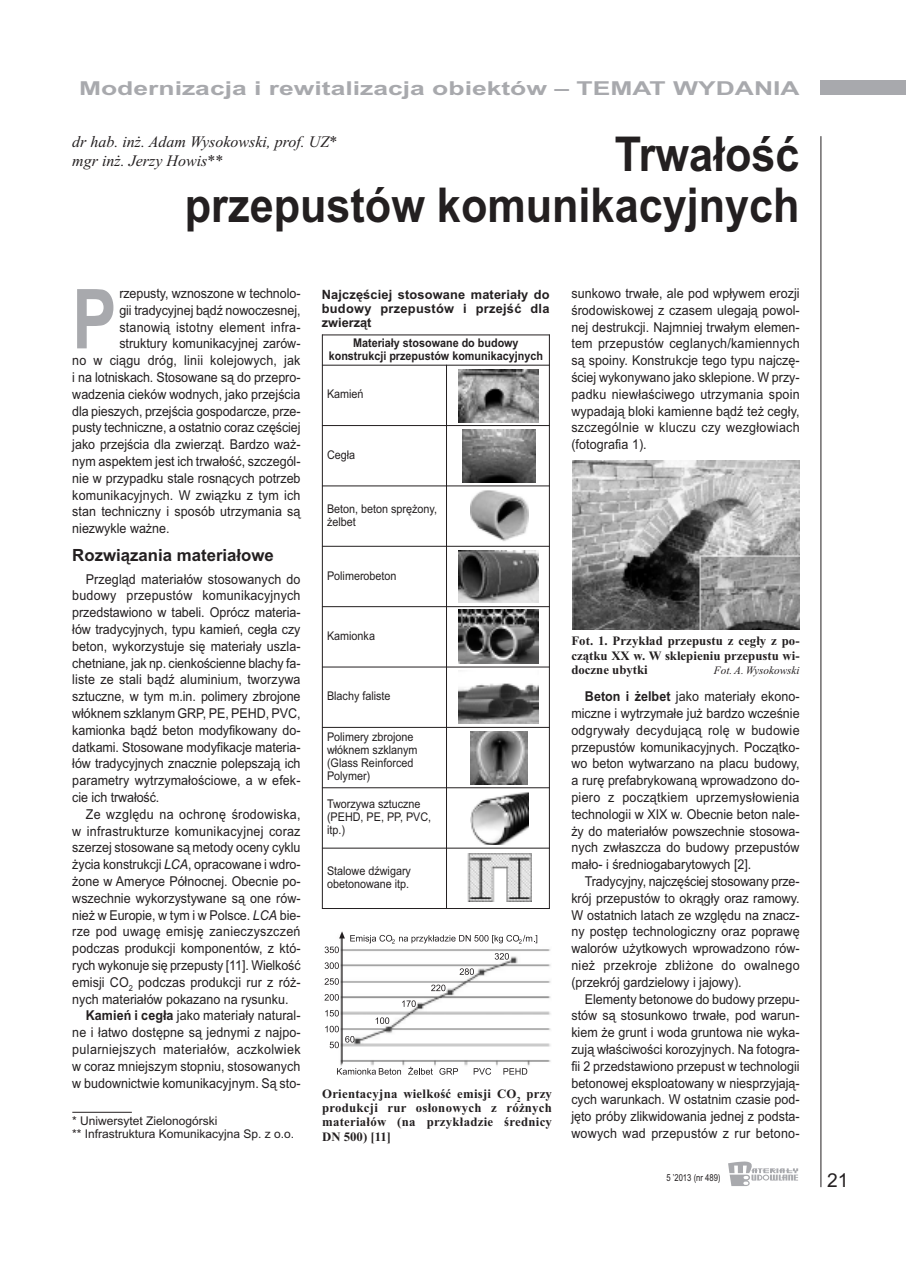
<style>
.page{position:relative;width:906px;height:1268px;background:#fff}
.page>*{position:absolute;margin:0;border:0;box-sizing:border-box;transform-origin:0 0}
.t1{font:700 82.8px "Arial";color:#a8a9ad;scale:.8 1}
.t2{font:700 48px/51px "Arial";color:#231f20;text-align:right;scale:.9 1}
.t3{font:700 19.2px "Arial";color:#a8a9ad;scale:1.38 1}
.t4{font:19.2px "Arial";color:#231f20}
.t5{font:700 16.8px "Arial";color:#231f20}
.t6{font:italic 16.05px/19.2px "Times New Roman";color:#231f20}
.t7{font:13.65px/16.8px "Arial";color:#231f20;text-align:justify;scale:.92 1}
.t8{font:13.65px "Arial";letter-spacing:.02em;color:#231f20;scale:.92 1}
.t9{font:13.65px "Arial";letter-spacing:.03em;color:#231f20;scale:.92 1}
.t10{font:700 12.75px/14.4px "Times New Roman";letter-spacing:.005em;color:#231f20;text-align:justify}
.t11{font:700 12.75px/14.4px "Arial";letter-spacing:.02em;color:#231f20;text-align:justify}
.t12{font:12px/12.8px "Arial";color:#231f20;scale:.9 1}
.t13{font:12px/12.8px "Arial";color:#231f20}
.t14{font:700 12px/12.8px "Arial";color:#231f20;text-align:center;scale:.9 1}
.t15{font:italic 11.25px "Times New Roman";color:#231f20}
.t16{font:9.6px "Arial";color:#231f20;scale:.8 1}
.s1{font-style:italic}
.s2{font-weight:700}
</style>
<div class="page">
<div style="left:821px;top:81px;width:85px;height:14px;background:#a8a9ad"></div>
<hr style="left:820px;top:136px;width:1px;height:1050px;background:#231f20">
<svg style="left:728px;top:1161px;width:70px;height:24px"></svg>
<hr style="left:72px;top:1111px;width:60px;height:1px;background:#231f20">
<svg style="left:447px;top:607px;width:102px;height:59px"></svg>
<hr style="left:322px;top:334px;width:1px;height:574px;background:#231f20">
<hr style="left:446px;top:365px;width:1px;height:543px;background:#231f20">
<hr style="left:549px;top:334px;width:1px;height:574px;background:#231f20">
<hr style="left:322px;top:334px;width:228px;height:1px;background:#231f20">
<hr style="left:322px;top:365px;width:228px;height:1px;background:#231f20">
<hr style="left:322px;top:425px;width:228px;height:1px;background:#231f20">
<hr style="left:322px;top:485px;width:228px;height:1px;background:#231f20">
<hr style="left:322px;top:545px;width:228px;height:1px;background:#231f20">
<hr style="left:322px;top:606px;width:228px;height:1px;background:#231f20">
<hr style="left:322px;top:666px;width:228px;height:1px;background:#231f20">
<hr style="left:322px;top:726px;width:228px;height:1px;background:#231f20">
<hr style="left:322px;top:787px;width:228px;height:1px;background:#231f20">
<hr style="left:322px;top:847px;width:228px;height:1px;background:#231f20">
<hr style="left:322px;top:907px;width:228px;height:1px;background:#231f20">
<img style="left:458px;top:369px;width:80px;height:53px">
<img style="left:463px;top:429px;width:73px;height:54px">
<img style="left:471px;top:490px;width:57px;height:51px">
<img style="left:458px;top:551px;width:81px;height:51px">
<img style="left:458px;top:610px;width:80px;height:53px">
<img style="left:458px;top:683px;width:80px;height:40px">
<img style="left:470px;top:731px;width:57px;height:53px">
<img style="left:470px;top:792px;width:58px;height:52px">
<img style="left:467px;top:853px;width:64px;height:48px">
<img style="left:329px;top:935px;width:222px;height:140px">
<svg style="left:337px;top:1067px;width:64px;height:7px"></svg>
<svg style="left:408px;top:1066px;width:25px;height:8px"></svg>
<svg style="left:439px;top:1067px;width:19px;height:7px"></svg>
<svg style="left:474px;top:1067px;width:17px;height:7px"></svg>
<svg style="left:503px;top:1067px;width:24px;height:7px"></svg>
<hr style="left:342px;top:937px;width:1px;height:126px;background:#231f20">
<svg style="left:324px;top:931px;width:213px;height:116px"></svg>
<img style="left:572px;top:460px;width:227px;height:169px">
<h3 class="t3" style="left:79px;top:77px;width:523px">Modernizacja i rewitalizacja obiektów – TEMAT WYDANIA</h3>
<p class="t6" style="left:72px;top:132px;width:266px">dr hab. inż. Adam Wysokowski, prof. UZ* mgr inż. Jerzy Howis**</p>
<h2 class="t2" style="left:185px;top:129px;width:684px">Trwałość<br>przepustów komunikacyjnych</h2>
<h1 class="t1" style="left:72px;top:271px;width:57px">P</h1>
<p class="t7" style="left:119px;top:285px;width:198px">rzepusty, wznoszone w technolo-</p>
<p class="t7" style="left:119px;top:301px;width:198px">gii tradycyjnej bądź nowoczesnej,</p>
<p class="t7" style="left:119px;top:318px;width:198px">stanowią istotny element infra-</p>
<p class="t7" style="left:119px;top:335px;width:198px">struktury komunikacyjnej zarów-</p>
<p class="t7" style="left:72px;top:352px;width:250px">no w ciągu dróg, linii kolejowych, jak</p>
<p class="t7" style="left:72px;top:369px;width:250px">i na lotniskach. Stosowane są do przepro-</p>
<p class="t7" style="left:72px;top:385px;width:250px">wadzenia cieków wodnych, jako przejścia</p>
<p class="t7" style="left:72px;top:402px;width:250px">dla pieszych, przejścia gospodarcze, prze-</p>
<p class="t7" style="left:72px;top:419px;width:250px">pusty techniczne, a ostatnio coraz częściej</p>
<p class="t7" style="left:72px;top:436px;width:250px">jako przejścia dla zwierząt. Bardzo waż-</p>
<p class="t7" style="left:72px;top:453px;width:250px">nym aspektem jest ich trwałość, szczegól-</p>
<p class="t7" style="left:72px;top:469px;width:250px">nie w przypadku stale rosnących potrzeb</p>
<p class="t7" style="left:72px;top:486px;width:250px">komunikacyjnych. W związku z tym ich</p>
<p class="t7" style="left:72px;top:503px;width:250px">stan techniczny i sposób utrzymania są</p>
<p class="t7" style="left:72px;top:520px;width:107px">niezwykle ważne.</p>
<p class="t5" style="left:72px;top:545px;width:203px">Rozwiązania materiałowe</p>
<p class="t7" style="left:72px;top:570px;width:250px;text-indent:14px">Przegląd materiałów stosowanych do budowy przepustów komunikacyjnych przedstawiono w tabeli. Oprócz materia&shy;łów tradycyjnych, typu kamień, cegła czy beton, wykorzystuje się materiały uszla&shy;chetniane, jak np. cienkościenne blachy fa&shy;liste ze stali bądź aluminium, tworzywa sztuczne, w tym m.in. polimery zbrojone włóknem szklanym GRP, PE, PEHD, PVC, kamionka bądź beton modyfikowany do&shy;datkami. Stosowane modyfikacje materia&shy;łów tradycyjnych znacznie polepszają ich parametry wytrzymałościowe, a w efek&shy;cie ich trwałość.</p>
<p class="t8" style="left:86px;top:805px;width:235px">Ze względu na ochronę środowiska,</p>
<p class="t8" style="left:72px;top:822px;width:250px">w infrastrukturze komunikacyjnej coraz</p>
<p class="t7" style="left:72px;top:839px;width:250px">szerzej stosowane są metody oceny cyklu</p>
<p class="t7" style="left:72px;top:855px;width:250px">życia konstrukcji <span class="s1">LCA</span>, opracowane i wdro-</p>
<p class="t7" style="left:72px;top:872px;width:250px">żone w Ameryce Północnej. Obecnie po-</p>
<p class="t7" style="left:72px;top:889px;width:250px">wszechnie wykorzystywane są one rów-</p>
<p class="t7" style="left:72px;top:906px;width:250px">nież w Europie, w tym i w Polsce. <span class="s1">LCA</span> bie-</p>
<p class="t8" style="left:72px;top:923px;width:250px">rze pod uwagę emisję zanieczyszczeń</p>
<p class="t7" style="left:72px;top:939px;width:250px">podczas produkcji komponentów, z któ-</p>
<p class="t7" style="left:72px;top:956px;width:250px">rych wykonuje się przepusty [11]. Wielkość</p>
<p class="t7" style="left:72px;top:973px;width:250px">emisji CO<sub>2</sub> podczas produkcji rur z róż-</p>
<p class="t7" style="left:72px;top:990px;width:236px">nych materiałów pokazano na rysunku.</p>
<p class="t7" style="left:86px;top:1006px;width:235px"><span class="s2">Kamień i cegła</span> jako materiały natural-</p>
<p class="t7" style="left:72px;top:1023px;width:250px">ne i łatwo dostępne są jednymi z najpo-</p>
<p class="t9" style="left:72px;top:1040px;width:250px">pularniejszych materiałów, aczkolwiek</p>
<p class="t7" style="left:72px;top:1057px;width:250px">w coraz mniejszym stopniu, stosowanych</p>
<p class="t7" style="left:72px;top:1074px;width:250px">w budownictwie komunikacyjnym. Są sto-</p>
<p class="t13" style="left:72px;top:1114px;width:223px">* Uniwersytet Zielonogórski<br>** Infrastruktura Komunikacyjna Sp. z o.o.</p>
<p class="t11" style="left:322px;top:287px;width:229px">Najczęściej stosowane materiały do budowy przepustów i przejść dla zwierząt</p>
<p class="t14" style="left:329px;top:336px;width:239px">Materiały stosowane do budowy konstrukcji przepustów komunikacyjnych</p>
<p class="t12" style="left:327px;top:388px;width:42px">Kamień</p>
<p class="t12" style="left:327px;top:448px;width:33px">Cegła</p>
<p class="t12" style="left:327px;top:502px;width:124px">Beton, beton sprężony, żelbet</p>
<p class="t12" style="left:327px;top:569px;width:79px">Polimerobeton</p>
<p class="t7" style="left:571px;top:285px;width:250px">sunkowo trwałe, ale pod wpływem erozji środowiskowej z czasem ulegają powol&shy;nej destrukcji. Najmniej trwałym elemen&shy;tem przepustów ceglanych/kamiennych są spoiny. Konstrukcje tego typu najczę&shy;ściej wykonywano jako sklepione. W przy&shy;padku niewłaściwego utrzymania spoin wypadają bloki kamienne bądź też cegły, szczególnie w kluczu czy wezgłowiach (fotografia 1).</p>
<p class="t12" style="left:327px;top:629px;width:55px">Kamionka</p>
<p class="t12" style="left:327px;top:689px;width:72px">Blachy faliste</p>
<p class="t12" style="left:327px;top:730px;width:102px">Polimery zbrojone włóknem szklanym (Glass Reinforced<br>Polymer)</p>
<p class="t12" style="left:327px;top:797px;width:117px">Tworzywa sztuczne (PEHD, PE, PP, PVC, itp.)</p>
<p class="t12" style="left:327px;top:864px;width:95px">Stalowe dźwigary obetonowane itp.</p>
<p class="t10" style="left:322px;top:1085px;width:231px">Orientacyjna wielkość emisji CO<sub>2</sub> przy produkcji rur osłonowych z różnych materiałów (na przykładzie średnicy DN 500) [11]</p>
<p class="t10" style="left:571px;top:633px;width:230px">Fot. 1. Przykład przepustu z cegły z po&shy;czątku XX w. W sklepieniu przepustu wi&shy;doczne ubytki</p>
<p class="t15" style="left:714px;top:663px;width:87px">Fot. A. Wysokowski</p>
<p class="t7" style="left:571px;top:688px;width:250px;text-indent:14px"><span class="s2">Beton i żelbet</span> jako materiały ekono&shy;miczne i wytrzymałe już bardzo wcześnie odgrywały decydującą rolę w budowie przepustów komunikacyjnych. Początko&shy;wo beton wytwarzano na placu budowy, a rurę prefabrykowaną wprowadzono do&shy;piero z początkiem uprzemysłowienia technologii w XIX w. Obecnie beton nale&shy;ży do materiałów powszechnie stosowa&shy;nych zwłaszcza do budowy przepustów mało- i średniogabarytowych [2].</p>
<p class="t7" style="left:571px;top:872px;width:250px;text-indent:14px">Tradycyjny, najczęściej stosowany prze&shy;krój przepustów to okrągły oraz ramowy.<br>W ostatnich latach ze względu na znacz&shy;ny postęp technologiczny oraz poprawę walorów użytkowych wprowadzono rów&shy;nież przekroje zbliżone do owalnego (przekrój gardzielowy i jajowy).</p>
<p class="t7" style="left:571px;top:990px;width:250px;text-indent:14px">Elementy betonowe do budowy przepu&shy;stów są stosunkowo trwałe, pod warun&shy;kiem że grunt i woda gruntowa nie wyka&shy;zują właściwości korozyjnych. Na fotogra&shy;fii 2 przedstawiono przepust w technologii betonowej eksploatowany w niesprzyjają&shy;cych warunkach. W ostatnim czasie pod&shy;jęto próby zlikwidowania jednej z podsta&shy;wowych wad przepustów z rur betono-</p>
<p class="t16" style="left:666px;top:1171px;width:69px">5 ’2013 (nr 489)</p>
<h3 class="t4" style="left:827px;top:1168px;width:23px">21</h3>
</div>
